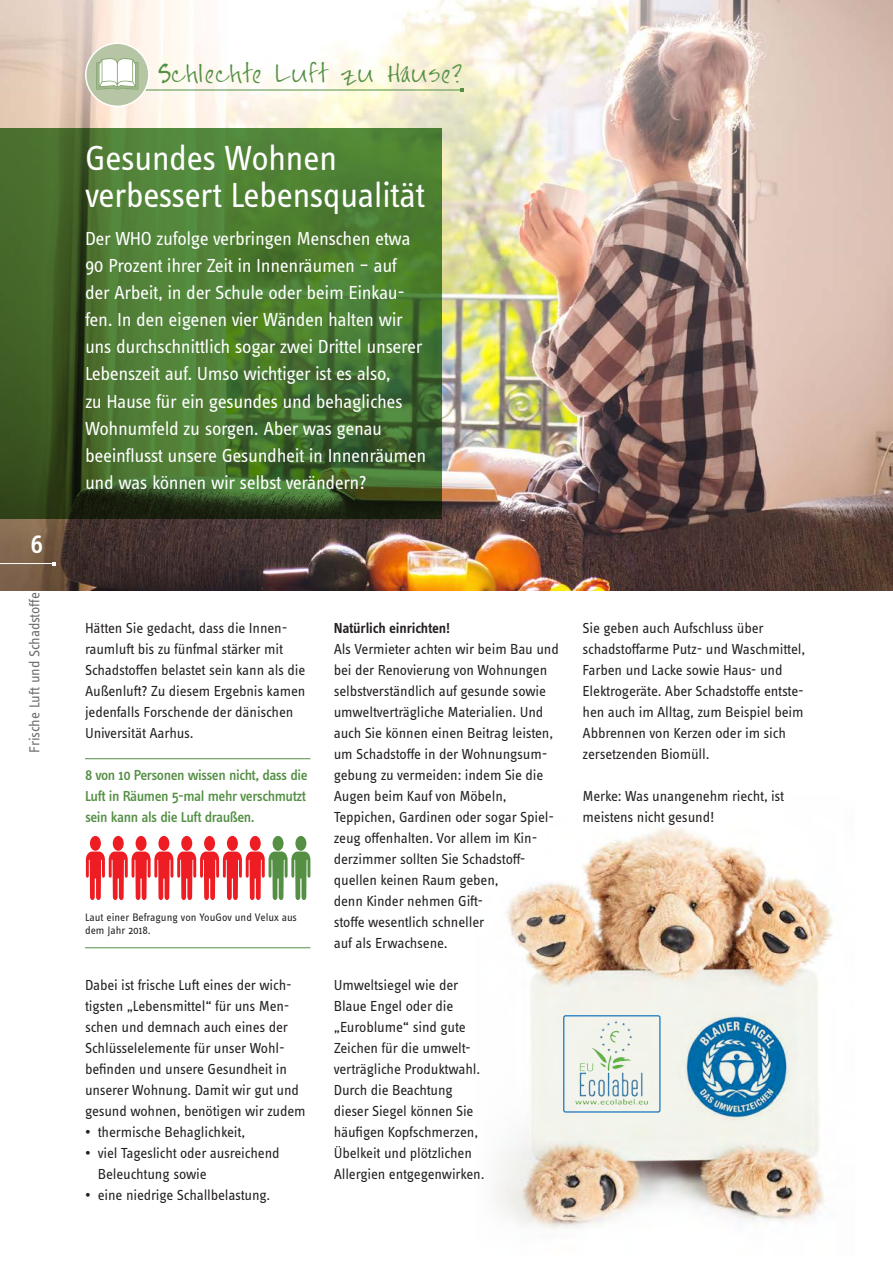
<style>
.page{position:relative;width:893px;height:1263px;background:#fff}
.page>*{position:absolute;margin:0;border:0;box-sizing:border-box;transform-origin:0 0}
.t1{font:36px/37.5px "Info Text Pro";letter-spacing:-.02em;color:#fff}
.t2{font:500 27px "Info Text Pro";color:#fff}
.t3{font:21px "FG Jayne Print";letter-spacing:.05em;color:#548f44}
.t4{font:19.5px/27px "Info Text Pro";letter-spacing:-.02em;color:#fff}
.t5{font:15px/21px "Info Text Pro";letter-spacing:-.01em;color:#231f20}
.t6{font:500 15px/21px "Info Text Pro";letter-spacing:-.03em;color:#548f44;text-align:justify}
.t7{font:15px "Info Text Pro";letter-spacing:-.015em;color:#6c6d70}
.t8{font:600 15px "Info Text Pro";letter-spacing:-.015em;color:#231f20}
.t9{font:11.25px/13.5px "Info Text Pro";color:#231f20}
</style>
<div class="page">
<img style="left:497px;top:828px;width:337px;height:401px">
<img style="left:0;top:0;width:893px;height:590px">
<svg style="left:0;top:128px;width:442px;height:390px"></svg>
<img style="left:678px;top:1013px;width:118px;height:109px">
<img style="left:565px;top:1017px;width:94px;height:94px">
<div style="left:563px;top:1015px;width:98px;height:98px;border:1px solid #267ec1;border-radius:2px"></div>
<div style="left:90px;top:836px;width:11px;height:15px;background:#ee1d23;border-radius:50%"></div>
<div style="left:113px;top:836px;width:11px;height:15px;background:#ee1d23;border-radius:50%"></div>
<div style="left:136px;top:836px;width:11px;height:15px;background:#ee1d23;border-radius:50%"></div>
<div style="left:158px;top:836px;width:11px;height:15px;background:#ee1d23;border-radius:50%"></div>
<div style="left:181px;top:836px;width:11px;height:15px;background:#ee1d23;border-radius:50%"></div>
<div style="left:204px;top:836px;width:11px;height:15px;background:#ee1d23;border-radius:50%"></div>
<div style="left:227px;top:836px;width:11px;height:15px;background:#ee1d23;border-radius:50%"></div>
<div style="left:250px;top:836px;width:11px;height:15px;background:#ee1d23;border-radius:50%"></div>
<div style="left:273px;top:836px;width:11px;height:15px;background:#548f44;border-radius:50%"></div>
<div style="left:295px;top:836px;width:11px;height:15px;background:#548f44;border-radius:50%"></div>
<svg style="left:86px;top:851px;width:224px;height:49px"></svg>
<hr style="left:0;top:563px;width:54px;height:1px;background:#fff">
<hr style="left:118px;top:90px;width:344px;height:1px;background:#548f44">
<div style="left:86px;top:43px;width:63px;height:63px;background:#b6c5a4;border-radius:50%"></div>
<div style="left:85px;top:43px;width:65px;height:64px;border:2px solid #fff;border-radius:50%"></div>
<svg style="left:96px;top:58px;width:42px;height:32px"></svg>
<hr style="left:85px;top:758px;width:225px;height:1px;background:#548f44">
<hr style="left:85px;top:947px;width:225px;height:1px;background:#548f44">
<h2 class="t2" style="left:30px;top:528px;width:14px">6</h2>
<p class="t7" style="left:26px;top:753px;width:162px;rotate:-90deg">Frische Luft und Schadstoffe</p>
<h3 class="t3" style="left:158px;top:63px;width:304px">Schlechte Luft zu Hause?</h3>
<h1 class="t1" style="left:85px;top:138px;width:342px">Gesundes Wohnen verbessert Lebensqualität</h1>
<p class="t4" style="left:85px;top:225px;width:343px">Der WHO zufolge verbringen Menschen etwa 90 Prozent ihrer Zeit in Innenräumen – auf der Arbeit, in der Schule oder beim Einkau&shy;fen. In den eigenen vier Wänden halten wir uns durchschnittlich sogar zwei Drittel unserer Lebenszeit auf. Umso wichtiger ist es also,<br>zu Hause für ein gesundes und behagliches Wohnumfeld zu sorgen. Aber was genau beeinflusst unsere Gesundheit in Innenräumen und was können wir selbst verändern?</p>
<p class="t5" style="left:85px;top:617px;width:222px">Hätten Sie gedacht, dass die Innen&shy;raumluft bis zu fünfmal stärker mit Schadstoffen belastet sein kann als die Außenluft? Zu diesem Ergebnis kamen jedenfalls Forschende der dänischen Universität Aarhus.</p>
<p class="t6" style="left:85px;top:764px;width:224px">8 von 10 Personen wissen nicht, dass die Luft in Räumen 5-mal mehr verschmutzt sein kann als die Luft draußen.</p>
<p class="t9" style="left:85px;top:910px;width:213px">Laut einer Befragung von YouGov und Velux aus dem Jahr 2018.</p>
<p class="t5" style="left:85px;top:974px;width:222px">Dabei ist frische Luft eines der wich&shy;tigsten „Lebensmittel“ für uns Men&shy;schen und demnach auch eines der Schlüsselelemente für unser Wohl&shy;befinden und unsere Gesundheit in unserer Wohnung. Damit wir gut und gesund wohnen, benötigen wir zudem</p>
<p class="t5" style="left:85px;top:1121px;width:162px">• thermische Behaglichkeit,</p>
<p class="t5" style="left:98px;top:1142px;width:183px;text-indent:-13px">• viel Tageslicht oder ausreichend<br>Beleuchtung sowie</p>
<p class="t5" style="left:85px;top:1184px;width:187px">• eine niedrige Schallbelastung.</p>
<p class="t8" style="left:334px;top:619px;width:118px">Natürlich einrichten!</p>
<p class="t5" style="left:334px;top:638px;width:227px">Als Vermieter achten wir beim Bau und bei der Renovierung von Wohnungen selbstverständlich auf gesunde sowie umweltverträgliche Materialien. Und auch Sie können einen Beitrag leisten, um Schadstoffe in der Wohnungsum&shy;gebung zu vermeiden: indem Sie die<br>Augen beim Kauf von Möbeln,<br>Teppichen, Gardinen oder sogar Spiel&shy;zeug offenhalten. Vor allem im Kin&shy;derzimmer sollten Sie Schadstoff&shy;quellen keinen Raum geben,<br>denn Kinder nehmen Gift-<br>stoffe wesentlich schneller<br>auf als Erwachsene.</p>
<p class="t5" style="left:334px;top:974px;width:152px">Umweltsiegel wie der<br>Blaue Engel oder die „Euroblume“ sind gute<br>Zeichen für die umwelt&shy;verträgliche Produktwahl.<br>Durch die Beachtung dieser Siegel können Sie häufigen Kopfschmerzen,<br>Übelkeit und plötzlichen<br>Allergien entgegenwirken.</p>
<p class="t5" style="left:583px;top:617px;width:224px">Sie geben auch Aufschluss über schadstoffarme Putz- und Waschmittel, Farben und Lacke sowie Haus- und Elektrogeräte. Aber Schadstoffe entste&shy;hen auch im Alltag, zum Beispiel beim Abbrennen von Kerzen oder im sich zersetzenden Biomüll.</p>
<p class="t5" style="left:583px;top:785px;width:203px">Merke: Was unangenehm riecht, ist meistens nicht gesund!</p>
</div>
